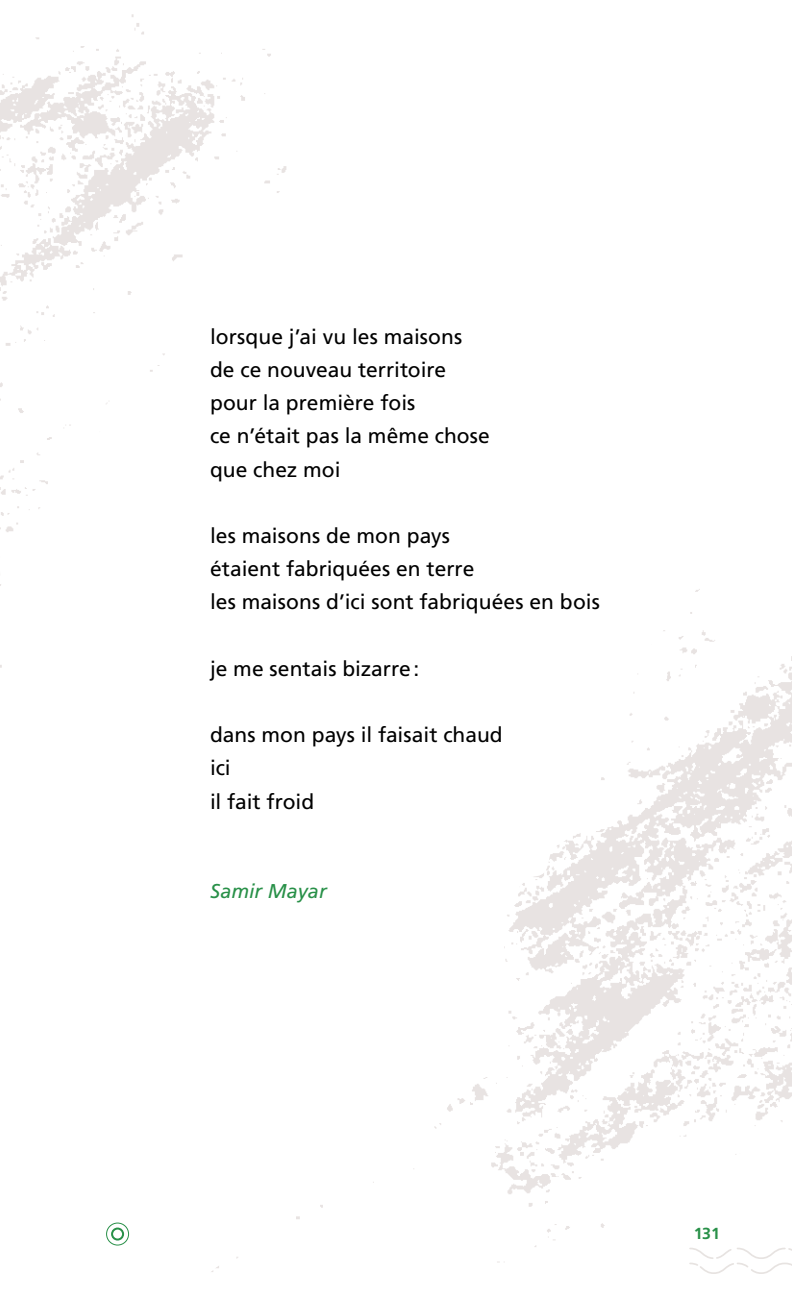
<style>
.page{position:relative;width:792px;height:1296px;background:#fff}
.page>*{position:absolute;margin:0;border:0;box-sizing:border-box;transform-origin:0 0}
.t1{font:21px/33.2px "Frutiger LT Pro";color:#000}
.t2{font:italic 20px "Frutiger LT Pro";color:#289048}
.t3{font:700 16px "Frutiger LT Pro";color:#289048}
</style>
<div class="page">
<img style="left:0;top:14px;width:792px;height:1258px">
<svg style="left:688px;top:1247px;width:104px;height:27px"></svg>
<div style="left:106px;top:1223px;width:23px;height:23px;border:1px solid #289048;border-radius:50%"></div>
<div style="left:111px;top:1228px;width:13px;height:13px;border:2px solid #289048;border-radius:50%"></div>
<p class="t1" style="left:210px;top:320px;width:281px">lorsque j’ai vu les maisons de ce nouveau territoire pour la première fois<br>ce n’était pas la même chose que chez moi</p>
<p class="t1" style="left:210px;top:519px;width:391px">les maisons de mon pays<br>étaient fabriquées en terre<br>les maisons d’ici sont fabriquées en bois</p>
<p class="t1" style="left:210px;top:652px;width:211px">je me sentais bizarre:</p>
<p class="t1" style="left:210px;top:718px;width:294px">dans mon pays il faisait chaud ici<br>il fait froid</p>
<p class="t2" style="left:210px;top:879px;width:118px">Samir Mayar</p>
<p class="t3" style="left:694px;top:1224px;width:28px">131</p>
</div>
